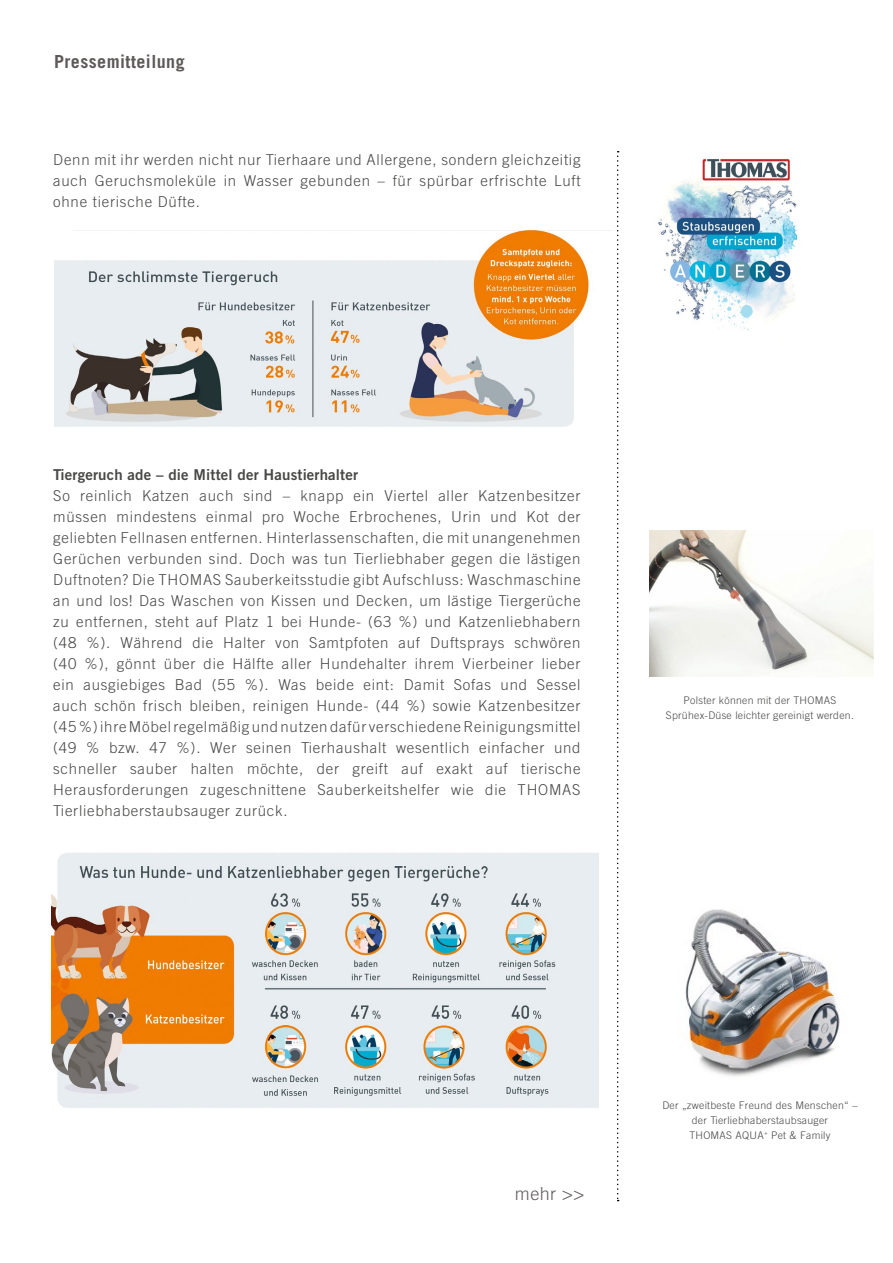
<style>
.page{position:relative;width:893px;height:1263px;background:#fff}
.page>*{position:absolute;margin:0;border:0;box-sizing:border-box;transform-origin:0 0}
.t1{font:700 18px "Trade Gothic LT";letter-spacing:.025em;color:#5f5a5a}
.t2{font:300 18px "Trade Gothic LT";color:#5f5a5a}
.Fließtext_PM{font:300 15px/21px "Trade Gothic LT";letter-spacing:.05em;color:#484847;text-align:justify}
.Überschrift_Fließtex{font:15px "Trade Gothic LT Bold Two";letter-spacing:.01em;color:#484847}
.Boilerplate_PM{font:300 10.5px/15px "Trade Gothic LT";letter-spacing:.025em;color:#484847;text-align:center}
</style>
<div class="page">
<svg style="left:617px;top:151px;width:2px;height:1050px"></svg>
<img style="left:657px;top:158px;width:141px;height:173px">
<img style="left:685px;top:909px;width:155px;height:168px">
<img style="left:649px;top:531px;width:224px;height:146px">
<img style="left:54px;top:230px;width:558px;height:197px">
<img style="left:52px;top:853px;width:546px;height:255px">
<p class="t1" style="left:54px;top:50px;width:132px">Pressemitteilung</p>
<p class="Fließtext_PM" style="left:53px;top:149px;width:529px">Denn mit ihr werden nicht nur Tierhaare und Allergene, sondern gleichzeitig auch Geruchsmoleküle in Wasser gebunden – für spürbar erfrischte Luft ohne tierische Düfte.</p>
<p class="Überschrift_Fließtex" style="left:53px;top:465px;width:306px">Tiergeruch ade – die Mittel der Haustierhalter</p>
<p class="Fließtext_PM" style="left:53px;top:485px;width:529px">So reinlich Katzen auch sind – knapp ein Viertel aller Katzenbesitzer müssen mindestens einmal pro Woche Erbrochenes, Urin und Kot der geliebten Fellnasen entfernen. Hinterlassenschaften, die mit unangenehmen Gerüchen verbunden sind. Doch was tun Tierliebhaber gegen die lästigen Duftnoten? Die THOMAS Sauberkeitsstudie gibt Aufschluss: Waschmaschine an und los! Das Waschen von Kissen und Decken, um lästige Tiergerüche zu entfernen, steht auf Platz 1 bei Hunde- (63 %) und Katzenliebhabern (48 %). Während die Halter von Samtpfoten auf Duftsprays schwören (40 %), gönnt über die Hälfte aller Hundehalter ihrem Vierbeiner lieber ein ausgiebiges Bad (55 %). Was beide eint: Damit Sofas und Sessel auch schön frisch bleiben, reinigen Hunde- (44 %) sowie Katzenbesitzer (45 %) ihre Möbel regelmäßig und nutzen dafür verschiedene Reinigungsmittel (49 % bzw. 47 %). Wer seinen Tierhaushalt wesentlich einfacher und schneller sauber halten möchte, der greift auf exakt auf tierische Herausforderungen zugeschnittene Sauberkeitshelfer wie die THOMAS Tierliebhaberstaubsauger zurück.</p>
<p class="Boilerplate_PM" style="left:684px;top:693px;width:154px">Polster können mit der THOMAS</p>
<p class="Boilerplate_PM" style="left:666px;top:708px;width:189px">Sprühex-Düse leichter gereinigt werden.</p>
<p class="t2" style="left:515px;top:1183px;width:71px">mehr &gt;&gt;</p>
<p class="Boilerplate_PM" style="left:662px;top:1097px;width:197px">Der „zweitbeste Freund des Menschen“ – der Tierliebhaberstaubsauger<br>THOMAS AQUA<sup>+</sup> Pet &amp; Family</p>
</div>
